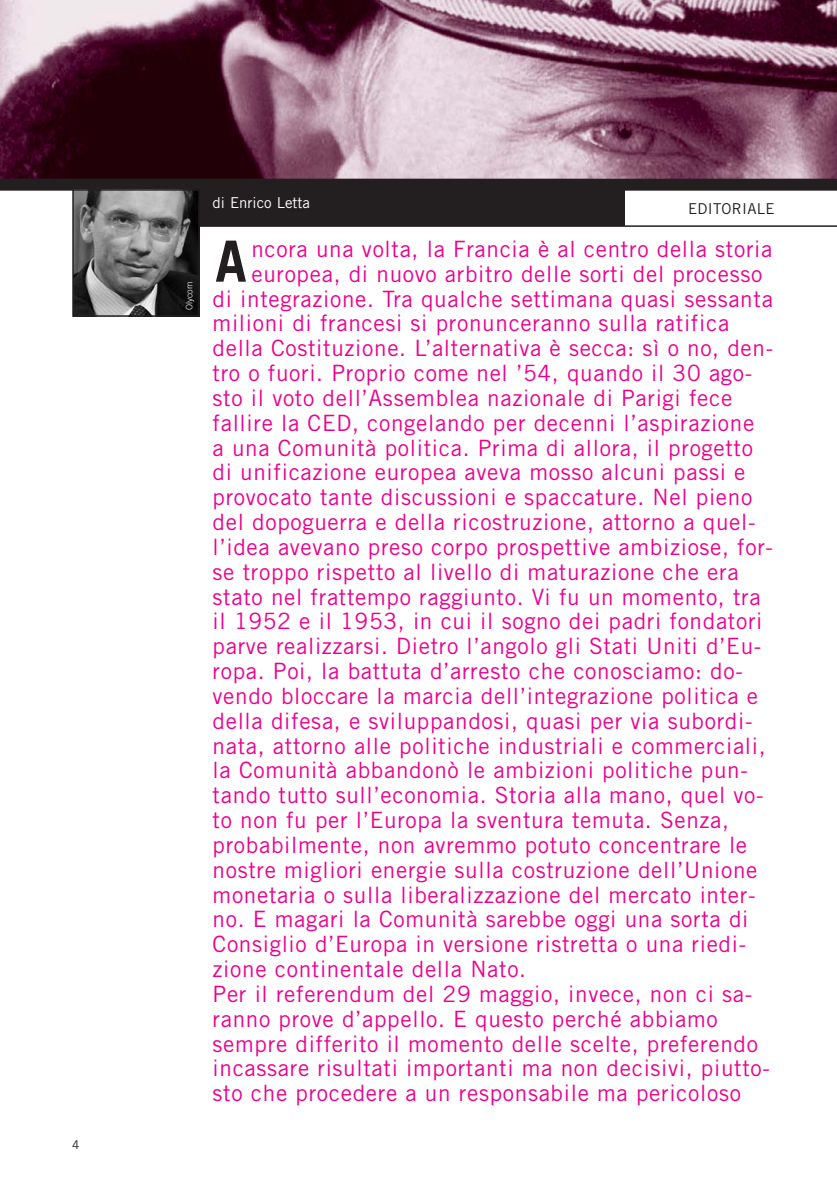
<style>
.page{position:relative;width:837px;height:1190px;background:#fff}
.page>*{position:absolute;margin:0;border:0;box-sizing:border-box;transform-origin:0 0}
.t1{font:700 56.85px "Trade Gothic";color:#231f20}
.t2{font:22.5px "Trade Gothic";letter-spacing:.03em;color:#ec008c}
.t3{font:15px "Trade Gothic";color:#fff}
.t4{font:15px "Trade Gothic";letter-spacing:.02em;color:#231f20}
.t5{font:12px "Trade Gothic";color:#231f20}
.t6{font:300 9px "Trade Gothic";color:#fff}
</style>
<div class="page">
<img style="left:0;top:0;width:837px;height:179px">
<div style="left:166px;top:181px;width:459px;height:45px;background:#231f20"></div>
<hr style="left:136px;top:225px;width:701px;height:2px;background:#231f20">
<div style="left:0;top:179px;width:837px;height:12px;background:#231f20"></div>
<img style="left:75px;top:192px;width:122px;height:122px">
<div style="left:72px;top:189px;width:128px;height:128px;border:2px solid #231f20"></div>
<p class="t5" style="left:72px;top:1140px;width:9px">4</p>
<p class="t6" style="left:186px;top:310px;width:30px;rotate:-90deg">Olycom</p>
<p class="t3" style="left:213px;top:197px;width:99px">di Enrico Letta</p>
<p class="t4" style="left:688px;top:203px;width:88px">EDITORIALE</p>
<h1 class="t1" style="left:215px;top:241px;width:33px">A</h1>
<p class="t2" style="left:251px;top:241px;width:523px">ncora una volta, la Francia è al centro della storia</p>
<p class="t2" style="left:251px;top:265px;width:512px">europea, di nuovo arbitro delle sorti del processo</p>
<p class="t2" style="left:213px;top:290px;width:562px">di integrazione. Tra qualche settimana quasi sessanta</p>
<p class="t2" style="left:213px;top:315px;width:518px">milioni di francesi si pronunceranno sulla ratifica</p>
<p class="t2" style="left:213px;top:340px;width:562px">della Costituzione. L’alternativa è secca: sì o no, den-</p>
<p class="t2" style="left:213px;top:365px;width:541px">tro o fuori. Proprio come nel ’54, quando il 30 ago-</p>
<p class="t2" style="left:213px;top:389px;width:521px">sto il voto dell’Assemblea nazionale di Parigi fece</p>
<p class="t2" style="left:213px;top:414px;width:543px">fallire la CED, congelando per decenni l’aspirazione</p>
<p class="t2" style="left:213px;top:439px;width:542px">a una Comunità politica. Prima di allora, il progetto</p>
<p class="t2" style="left:213px;top:464px;width:534px">di unificazione europea aveva mosso alcuni passi e</p>
<p class="t2" style="left:213px;top:489px;width:541px">provocato tante discussioni e spaccature. Nel pieno</p>
<p class="t2" style="left:213px;top:514px;width:544px">del dopoguerra e della ricostruzione, attorno a quel-</p>
<p class="t2" style="left:213px;top:538px;width:562px">l’idea avevano preso corpo prospettive ambiziose, for-</p>
<p class="t2" style="left:213px;top:563px;width:528px">se troppo rispetto al livello di maturazione che era</p>
<p class="t2" style="left:213px;top:588px;width:550px">stato nel frattempo raggiunto. Vi fu un momento, tra</p>
<p class="t2" style="left:213px;top:613px;width:551px">il 1952 e il 1953, in cui il sogno dei padri fondatori</p>
<p class="t2" style="left:213px;top:638px;width:550px">parve realizzarsi. Dietro l’angolo gli Stati Uniti d’Eu-</p>
<p class="t2" style="left:213px;top:663px;width:532px">ropa. Poi, la battuta d’arresto che conosciamo: do-</p>
<p class="t2" style="left:213px;top:687px;width:547px">vendo bloccare la marcia dell’integrazione politica e</p>
<p class="t2" style="left:213px;top:712px;width:541px">della difesa, e sviluppandosi, quasi per via subordi-</p>
<p class="t2" style="left:213px;top:737px;width:555px">nata, attorno alle politiche industriali e commerciali,</p>
<p class="t2" style="left:213px;top:762px;width:537px">la Comunità abbandonò le ambizioni politiche pun-</p>
<p class="t2" style="left:213px;top:787px;width:553px">tando tutto sull’economia. Storia alla mano, quel vo-</p>
<p class="t2" style="left:213px;top:811px;width:518px">to non fu per l’Europa la sventura temuta. Senza,</p>
<p class="t2" style="left:213px;top:836px;width:536px">probabilmente, non avremmo potuto concentrare le</p>
<p class="t2" style="left:213px;top:861px;width:546px">nostre migliori energie sulla costruzione dell’Unione</p>
<p class="t2" style="left:213px;top:886px;width:544px">monetaria o sulla liberalizzazione del mercato inter-</p>
<p class="t2" style="left:213px;top:911px;width:537px">no. E magari la Comunità sarebbe oggi una sorta di</p>
<p class="t2" style="left:213px;top:936px;width:535px">Consiglio d’Europa in versione ristretta o una riedi-</p>
<p class="t2" style="left:213px;top:960px;width:315px">zione continentale della Nato.</p>
<p class="t2" style="left:213px;top:985px;width:541px">Per il referendum del 29 maggio, invece, non ci sa-</p>
<p class="t2" style="left:213px;top:1010px;width:507px">ranno prove d’appello. E questo perché abbiamo</p>
<p class="t2" style="left:213px;top:1035px;width:547px">sempre differito il momento delle scelte, preferendo</p>
<p class="t2" style="left:213px;top:1060px;width:559px">incassare risultati importanti ma non decisivi, piutto-</p>
<p class="t2" style="left:213px;top:1085px;width:530px">sto che procedere a un responsabile ma pericoloso</p>
</div>
